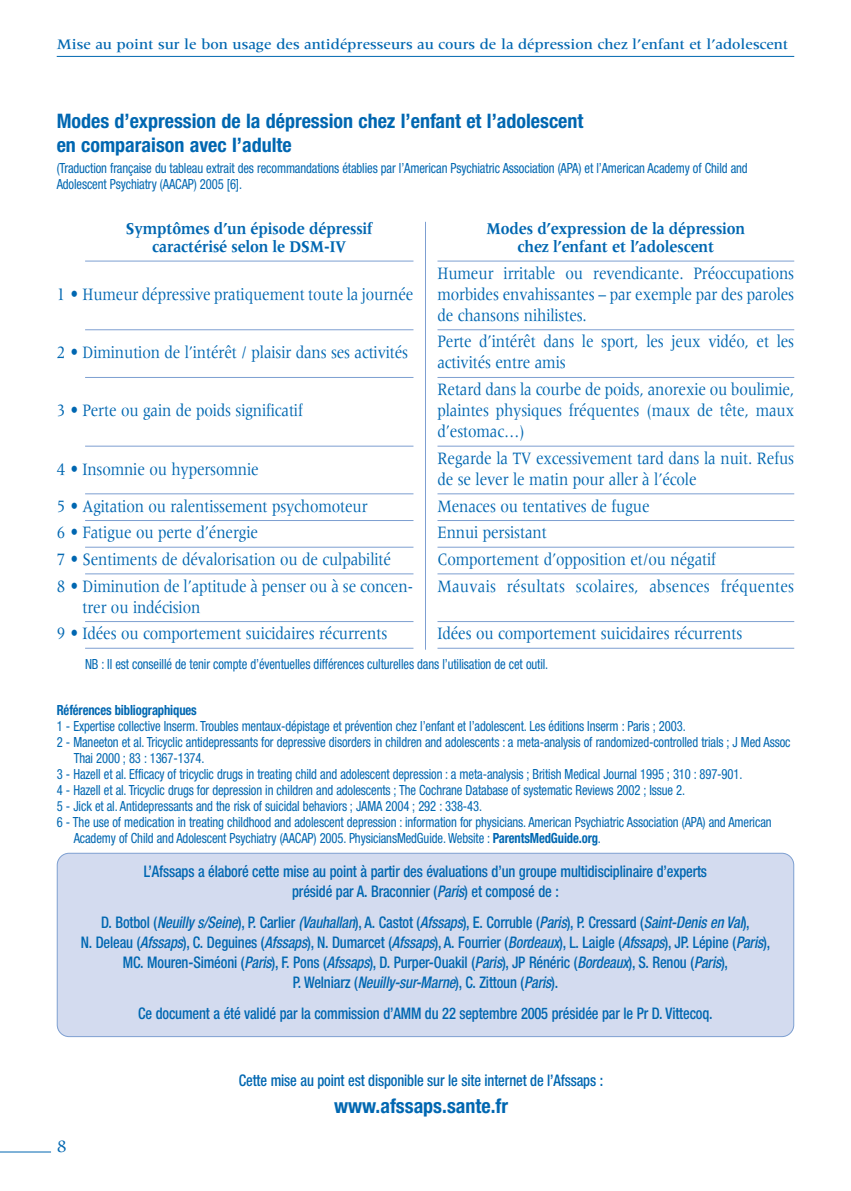
<style>
.page{position:relative;width:851px;height:1191px;background:#fff}
.page>*{position:absolute;margin:0;border:0;box-sizing:border-box;transform-origin:0 0}
.t1{font:700 condensed 20px/24px "Helvetica Neue";color:#0067b1}
.t2{font:18px/26.6px "Meridien";letter-spacing:-.01em;color:#0067b1;scale:.85 1}
.t3{font:18px "Meridien";letter-spacing:-.01em;color:#0067b1}
.t4{font:700 17px/18px "Meridien";letter-spacing:-.01em;color:#0067b1;text-align:center;scale:.85 1}
.t5{font:500 condensed 16px/20px "Helvetica Neue";letter-spacing:-.01em;color:#0067b1;text-align:center;scale:.9 1}
.t6{font:500 15px "Meridien";color:#0067b1}
.t7{font:condensed 14px/16px "Helvetica Neue";letter-spacing:-.01em;color:#0067b1;scale:.9 1}
.t8{font:700 condensed 14px "Helvetica Neue";letter-spacing:-.01em;color:#0067b1;scale:.9 1}
.s1{font-size:20px}
.s2{font-weight:700}
.s3{font-style:italic}
</style>
<div class="page">
<div style="left:57px;top:853px;width:736px;height:183px;background:#d3dbef;border-radius:12px"></div>
<div style="left:57px;top:852px;width:737px;height:185px;border:2px solid #7d9fd1;border-radius:12px"></div>
<hr style="left:57px;top:56px;width:737px;height:1px;background:#0067b1">
<hr style="left:0;top:1151px;width:51px;height:1px;background:#0067b1">
<hr style="left:85px;top:260px;width:328px;height:1px;background:#7d9fd1">
<hr style="left:85px;top:329px;width:328px;height:1px;background:#7d9fd1">
<hr style="left:85px;top:377px;width:328px;height:1px;background:#7d9fd1">
<hr style="left:85px;top:445px;width:328px;height:1px;background:#7d9fd1">
<hr style="left:85px;top:493px;width:328px;height:1px;background:#7d9fd1">
<hr style="left:85px;top:520px;width:328px;height:1px;background:#7d9fd1">
<hr style="left:85px;top:546px;width:328px;height:1px;background:#7d9fd1">
<hr style="left:85px;top:573px;width:328px;height:1px;background:#7d9fd1">
<hr style="left:85px;top:621px;width:328px;height:1px;background:#7d9fd1">
<hr style="left:85px;top:648px;width:328px;height:1px;background:#7d9fd1">
<hr style="left:437px;top:260px;width:357px;height:1px;background:#7d9fd1">
<hr style="left:437px;top:329px;width:357px;height:1px;background:#7d9fd1">
<hr style="left:437px;top:377px;width:357px;height:1px;background:#7d9fd1">
<hr style="left:437px;top:445px;width:357px;height:1px;background:#7d9fd1">
<hr style="left:437px;top:493px;width:357px;height:1px;background:#7d9fd1">
<hr style="left:437px;top:520px;width:357px;height:1px;background:#7d9fd1">
<hr style="left:437px;top:546px;width:357px;height:1px;background:#7d9fd1">
<hr style="left:437px;top:573px;width:357px;height:1px;background:#7d9fd1">
<hr style="left:437px;top:621px;width:357px;height:1px;background:#7d9fd1">
<hr style="left:437px;top:648px;width:357px;height:1px;background:#7d9fd1">
<hr style="left:425px;top:222px;width:1px;height:427px;background:#7d9fd1">
<p class="t6" style="left:57px;top:38px;width:732px">Mise au point sur le bon usage des antidépresseurs au cours de la dépression chez l’enfant et l’adolescent</p>
<h1 class="t1" style="left:57px;top:110px;width:528px">Modes d’expression de la dépression chez l’enfant et l’adolescent en comparaison avec l’adulte</h1>
<p class="t7" style="left:57px;top:162px;width:769px">(Traduction française du tableau extrait des recommandations établies par l’American Psychiatric Association (APA) et l’American Academy of Child and<br>Adolescent Psychiatry (AACAP) 2005 [6].</p>
<p class="t4" style="left:126px;top:221px;width:292px">Symptômes d’un épisode dépressif caractérisé selon le DSM-IV</p>
<p class="t2" style="left:57px;top:282px;width:421px">1 <span class="s1">•</span> Humeur dépressive pratiquement toute la journée</p>
<p class="t2" style="left:57px;top:341px;width:415px">2 <span class="s1">•</span> Diminution de l’intérêt / plaisir dans ses activités</p>
<p class="t2" style="left:57px;top:398px;width:291px">3 <span class="s1">•</span> Perte ou gain de poids significatif</p>
<p class="t2" style="left:57px;top:452px;width:367px;line-height:36.6px">4 <span class="s1">•</span> Insomnie ou hypersomnie<br>5 <span class="s1">•</span> Agitation ou ralentissement psychomoteur</p>
<p class="t2" style="left:57px;top:520px;width:421px">6 <span class="s1">•</span> Fatigue ou perte d’énergie<br>7 <span class="s1">•</span> Sentiments de dévalorisation ou de culpabilité<br>8 <span class="s1">•</span> Diminution de l’aptitude à penser ou à se concen-</p>
<p class="t2" style="left:57px;top:595px;width:390px;text-indent:26px">trer ou indécision<br>9 <span class="s1">•</span> Idées ou comportement suicidaires récurrents</p>
<p class="t4" style="left:486px;top:221px;width:306px">Modes d’expression de la dépression chez l’enfant et l’adolescent</p>
<p class="t2" style="left:437px;top:264px;width:421px;line-height:21px;text-align:justify">Humeur irritable ou revendicante. Préoccupations morbides envahissantes – par exemple par des paroles de chansons nihilistes.</p>
<p class="t2" style="left:437px;top:332px;width:421px;line-height:21px">Perte d’intérêt dans le sport, les jeux vidéo, et les activités entre amis</p>
<p class="t2" style="left:437px;top:380px;width:421px;line-height:21px;text-align:justify">Retard dans la courbe de poids, anorexie ou boulimie, plaintes physiques fréquentes (maux de tête, maux d’estomac…)</p>
<p class="t2" style="left:437px;top:449px;width:421px;line-height:21px">Regarde la TV excessivement tard dans la nuit. Refus de se lever le matin pour aller à l’école</p>
<p class="t2" style="left:437px;top:494px;width:421px">Menaces ou tentatives de fugue<br>Ennui persistant<br>Comportement d’opposition et/ou négatif<br>Mauvais résultats scolaires, absences fréquentes</p>
<p class="t2" style="left:437px;top:621px;width:360px">Idées ou comportement suicidaires récurrents</p>
<p class="t7" style="left:85px;top:657px;width:516px">NB : Il est conseillé de tenir compte d’éventuelles différences culturelles dans l’utilisation de cet outil.</p>
<p class="t8" style="left:57px;top:704px;width:157px">Références bibliographiques</p>
<p class="t7" style="left:57px;top:719px;width:700px">1 - Expertise collective Inserm. Troubles mentaux-dépistage et prévention chez l’enfant et l’adolescent. Les éditions Inserm : Paris ; 2003.</p>
<p class="t7" style="left:57px;top:735px;width:816px">2 - Maneeton et al. Tricyclic antidepressants for depressive disorders in children and adolescents : a meta-analysis of randomized-controlled trials ; J Med Assoc</p>
<p class="t7" style="left:74px;top:751px;width:147px">Thai 2000 ; 83 : 1367-1374.</p>
<p class="t7" style="left:57px;top:767px;width:763px">3 - Hazell et al. Efficacy of tricyclic drugs in treating child and adolescent depression : a meta-analysis ; British Medical Journal 1995 ; 310 : 897-901.</p>
<p class="t7" style="left:57px;top:783px;width:699px">4 - Hazell et al. Tricyclic drugs for depression in children and adolescents ; The Cochrane Database of systematic Reviews 2002 ; Issue 2.</p>
<p class="t7" style="left:57px;top:799px;width:474px">5 - Jick et al. Antidepressants and the risk of suicidal behaviors ; JAMA 2004 ; 292 : 338-43.</p>
<p class="t7" style="left:57px;top:815px;width:795px">6 - The use of medication in treating childhood and adolescent depression : information for physicians. American Psychiatric Association (APA) and American</p>
<p class="t7" style="left:74px;top:831px;width:587px">Academy of Child and Adolescent Psychiatry (AACAP) 2005. PhysiciansMedGuide. Website : <span class="s2">ParentsMedGuide.org</span>.</p>
<p class="t5" style="left:144px;top:862px;width:627px">L’Afssaps a élaboré cette mise au point à partir des évaluations d’un groupe multidisciplinaire d’experts présidé par A. Braconnier (<span class="s3">Paris</span>) et composé de :</p>
<p class="t5" style="left:81px;top:913px;width:767px">D. Botbol (<span class="s3">Neuilly s/Seine</span>), P. Carlier <span class="s3">(Vauhallan</span>), A. Castot (<span class="s3">Afssaps</span>), E. Corruble (<span class="s3">Paris</span>), P. Cressard (<span class="s3">Saint-Denis en Val</span>),<br>N. Deleau (<span class="s3">Afssaps</span>), C. Deguines (<span class="s3">Afssaps</span>), N. Dumarcet (<span class="s3">Afssaps</span>), A. Fourrier (<span class="s3">Bordeaux</span>), L. Laigle (<span class="s3">Afssaps</span>), JP. Lépine (<span class="s3">Paris</span>), MC. Mouren-Siméoni (<span class="s3">Paris</span>), F. Pons (<span class="s3">Afssaps</span>), D. Purper-Ouakil (<span class="s3">Paris</span>), JP Rénéric (<span class="s3">Bordeaux</span>), S. Renou (<span class="s3">Paris</span>),<br>P. We l n i a r z ( <span class="s3">Neuilly-sur-Marne</span>) , C. Z i tt o u n ( <span class="s3">Paris</span>) .</p>
<p class="t5" style="left:138px;top:1005px;width:639px">Ce document a été validé par la commission d’AMM du 22 septembre 2005 présidée par le Pr D. Vittecoq.</p>
<p class="t3" style="left:57px;top:1139px;width:12px">8</p>
<p class="t5" style="left:239px;top:1071px;width:406px">Cette mise au point est disponible sur le site internet de l’Afssaps :</p>
<h1 class="t1" style="left:334px;top:1095px;width:175px">www.afssaps.sante.fr</h1>
</div>
